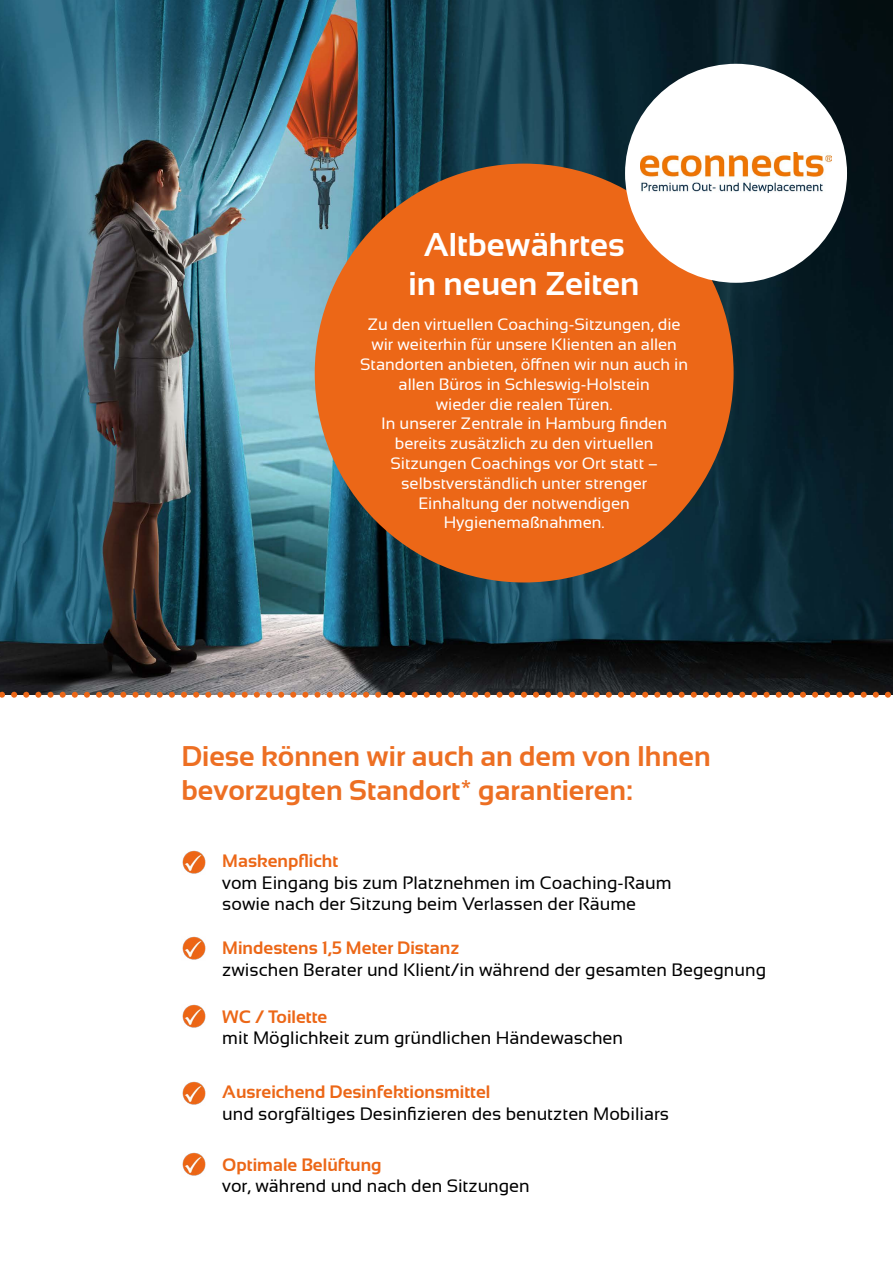
<style>
.page{position:relative;width:893px;height:1263px;background:#fff}
.page>*{position:absolute;margin:0;border:0;box-sizing:border-box;transform-origin:0 0}
.t1{font:700 33px/39.6px "Sansation";color:#fff;text-align:center}
.t2{font:700 28.5px/34.2px "Sansation";color:#ed6f23}
.t3{font:18px/21.6px "Sansation";color:#000}
.t4{font:700 18px "Sansation";color:#ec6717}
.t5{font:16.5px/19.8px "Sansation";color:#fff;text-align:center}
</style>
<div class="page">
<img style="left:0;top:0;width:893px;height:692px">
<img style="left:182px;top:851px;width:23px;height:23px">
<img style="left:182px;top:936px;width:23px;height:24px">
<img style="left:182px;top:1005px;width:23px;height:23px">
<img style="left:182px;top:1082px;width:23px;height:23px">
<img style="left:182px;top:1153px;width:23px;height:23px">
<div style="left:315px;top:164px;width:419px;height:418px;background:#ec6717;border-radius:50%"></div>
<div style="left:625px;top:64px;width:222px;height:219px;background:#fff;border-radius:50%"></div>
<img style="left:641px;top:152px;width:190px;height:40px">
<svg style="left:0;top:692px;width:893px;height:6px"></svg>
<h1 class="t1" style="left:409px;top:224px;width:232px">Altbewährtes in neuen Zeiten</h1>
<p class="t5" style="left:360px;top:315px;width:329px">Zu den virtuellen Coaching-Sitzungen, die wir weiterhin für unsere Klienten an allen Standorten anbieten, öffnen wir nun auch in allen Büros in Schleswig-Holstein<br>wieder die realen Türen.<br>In unserer Zentrale in Hamburg finden bereits zusätzlich zu den virtuellen Sitzungen Coachings vor Ort statt – selbstverständlich unter strenger Einhaltung der notwendigen Hygienemaßnahmen.</p>
<h2 class="t2" style="left:181px;top:739px;width:531px">Diese können wir auch an dem von Ihnen bevorzugten Standort* garantieren:</h2>
<p class="t4" style="left:222px;top:851px;width:117px">Maskenpflicht</p>
<p class="t3" style="left:222px;top:872px;width:451px">vom Eingang bis zum Platznehmen im Coaching-Raum sowie nach der Sitzung beim Verlassen der Räume</p>
<p class="t4" style="left:222px;top:938px;width:238px">Mindestens 1,5 Meter Distanz</p>
<p class="t3" style="left:222px;top:959px;width:545px">zwischen Berater und Klient/in während der gesamten Begegnung</p>
<p class="t4" style="left:222px;top:1006px;width:107px">WC / Toilette</p>
<p class="t3" style="left:222px;top:1027px;width:402px">mit Möglichkeit zum gründlichen Händewaschen</p>
<p class="t4" style="left:222px;top:1082px;width:270px">Ausreichend Desinfektionsmittel</p>
<p class="t3" style="left:222px;top:1102px;width:448px">und sorgfältiges Desinfizieren des benutzten Mobiliars</p>
<p class="t4" style="left:222px;top:1154px;width:161px">Optimale Belüftung</p>
<p class="t3" style="left:222px;top:1175px;width:309px">vor, während und nach den Sitzungen</p>
</div>
